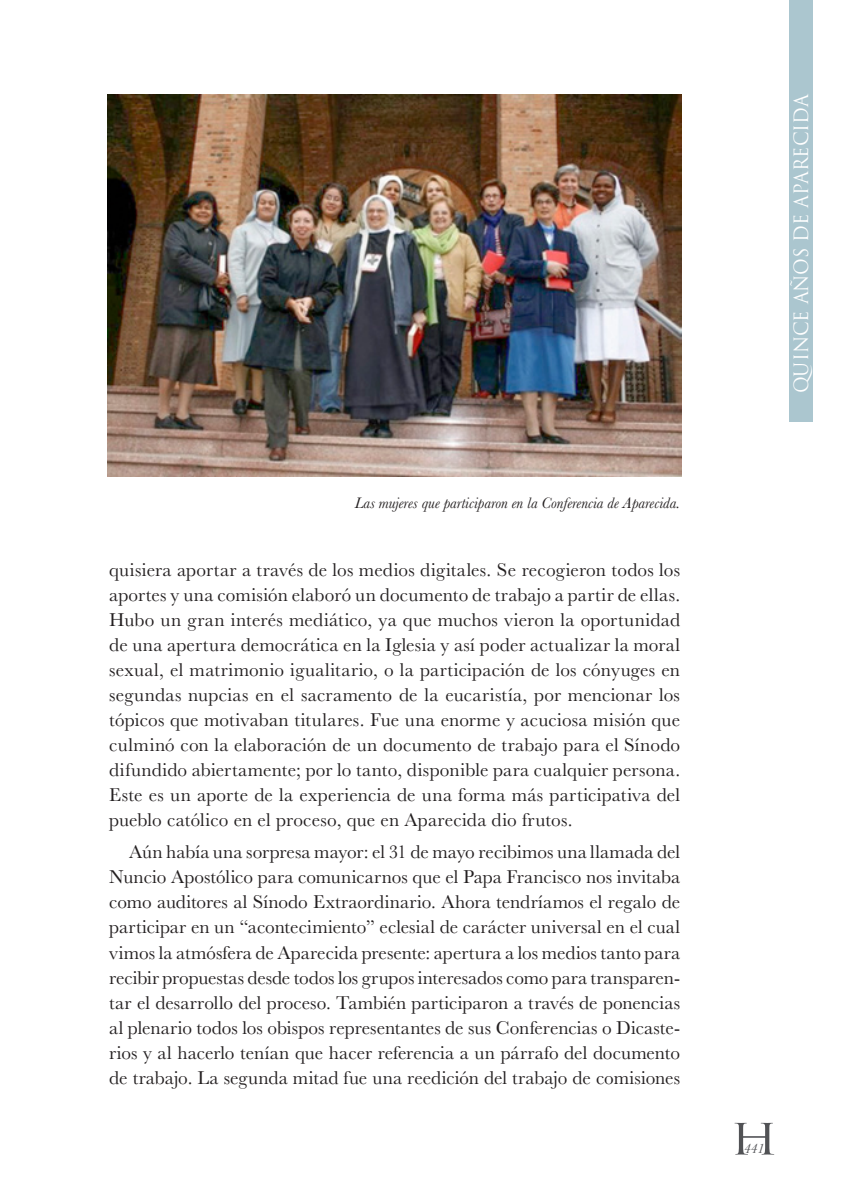
<style>
.page{position:relative;width:844px;height:1191px;background:#fff}
.page>*{position:absolute;margin:0;border:0;box-sizing:border-box;transform-origin:0 0}
.t1{font:42px "Trajan Pro";color:#515255;scale:1.2 1}
.Texto_general_Bask{font:19.25px/25px "Baskerville";letter-spacing:.005em;color:#231f20;text-align:justify}
.t2{font:19.25px "Trajan Pro";color:#fff;scale:.95 1}
.Lectura_de_foto_Ba{font:italic 15.75px "Baskerville";color:#231f20}
.t3{font:italic 14px "Baskerville";color:#515255}
</style>
<div class="page">
<img style="left:108px;top:94px;width:573px;height:383px">
<div style="left:789px;top:0;width:23px;height:422px;background:#abc6cf"></div>
<p class="Lectura_de_foto_Ba" style="left:355px;top:492px;width:327px">Las mujeres que participaron en la Conferencia de Aparecida.</p>
<p class="Texto_general_Bask" style="left:109px;top:557px;width:572px">quisiera aportar a través de los medios digitales. Se recogieron todos los aportes y una comisión elaboró un documento de trabajo a partir de ellas.<br>Hubo un gran interés mediático, ya que muchos vieron la oportunidad de una apertura democrática en la Iglesia y así poder actualizar la moral sexual, el matrimonio igualitario, o la participación de los cónyuges en segundas nupcias en el sacramento de la eucaristía, por mencionar los tópicos que motivaban titulares. Fue una enorme y acuciosa misión que culminó con la elaboración de un documento de trabajo para el Sínodo difundido abiertamente; por lo tanto, disponible para cualquier persona.<br>Este es un aporte de la experiencia de una forma más participativa del pueblo católico en el proceso, que en Aparecida dio frutos.</p>
<p class="Texto_general_Bask" style="left:109px;top:840px;width:572px;text-indent:20px">Aún había una sorpresa mayor: el 31 de mayo recibimos una llamada del Nuncio Apostólico para comunicarnos que el Papa Francisco nos invitaba como auditores al Sínodo Extraordinario. Ahora tendríamos el regalo de participar en un “acontecimiento” eclesial de carácter universal en el cual vimos la atmósfera de Aparecida presente: apertura a los medios tanto para recibir propuestas desde todos los grupos interesados como para transparen&shy;tar el desarrollo del proceso. También participaron a través de ponencias al plenario todos los obispos representantes de sus Conferencias o Dicaste&shy;rios y al hacerlo tenían que hacer referencia a un párrafo del documento de trabajo. La segunda mitad fue una reedición del trabajo de comisiones</p>
<p class="t2" style="left:788px;top:393px;width:317px;rotate:-90deg">QUINCE AÑOS DE APARECIDA</p>
<h1 class="t1" style="left:729px;top:1112px;width:42px">H</h1>
<p class="t3" style="left:743px;top:1138px;width:22px">441</p>
</div>
